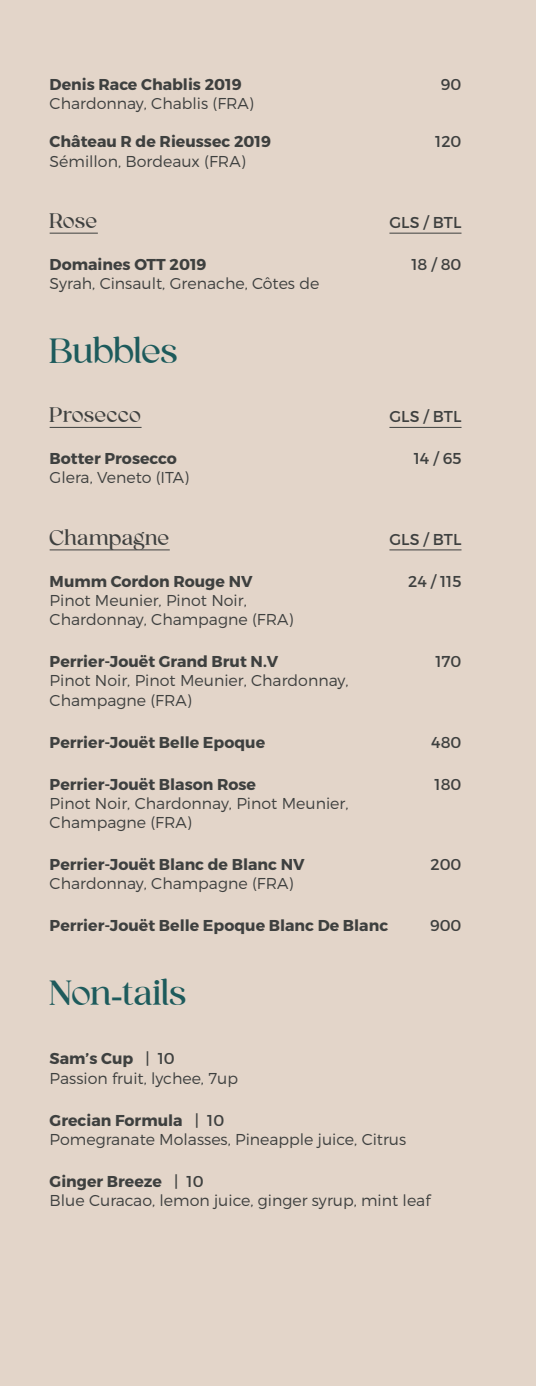
<style>
.page{position:relative;width:536px;height:1386px;background:#e3d5c9}
.page>*{position:absolute;margin:0;border:0;box-sizing:border-box;transform-origin:0 0}
.t1{font:35px "Sasha Marceline";letter-spacing:.02em;color:#1d5b5c}
.t2{font:21px "Sasha Marceline";letter-spacing:.04em;color:#3e403f}
.t3{font:300 15.75px/19.2px "Montserrat";color:#3e403f}
.t4{font:700 15.75px "Montserrat";color:#3e403f}
.t5{font:15.75px "Montserrat";color:#3e403f}
.s1{font-weight:700}
.s2{font-weight:400}
</style>
<div class="page">
<hr style="left:50px;top:233px;width:48px;height:1px;background:#3e403f">
<hr style="left:389px;top:233px;width:72px;height:1px;background:#3e403f">
<hr style="left:50px;top:427px;width:91px;height:1px;background:#3e403f">
<hr style="left:389px;top:427px;width:72px;height:1px;background:#3e403f">
<hr style="left:50px;top:549px;width:120px;height:1px;background:#3e403f">
<hr style="left:389px;top:550px;width:72px;height:1px;background:#3e403f">
<p class="t4" style="left:50px;top:74px;width:193px">Denis Race Chablis 2019</p>
<p class="t5" style="left:441px;top:74px;width:22px">90</p>
<p class="t3" style="left:50px;top:93px;width:206px">Chardonnay, Chablis (FRA)</p>
<p class="t4" style="left:50px;top:132px;width:223px">Château R de Rieussec 2019</p>
<p class="t5" style="left:435px;top:132px;width:28px">120</p>
<p class="t3" style="left:50px;top:151px;width:197px">Sémillon, Bordeaux (FRA)</p>
<h2 class="t2" style="left:50px;top:209px;width:48px">Rosé</h2>
<p class="t5" style="left:389px;top:213px;width:73px">GLS / BTL</p>
<p class="t4" style="left:50px;top:255px;width:158px">Domaines OTT 2019</p>
<p class="t5" style="left:411px;top:255px;width:52px">18 / 80</p>
<p class="t3" style="left:50px;top:274px;width:271px">Syrah, Cinsault, Grenache, Côtes de</p>
<h1 class="t1" style="left:50px;top:331px;width:129px">Bubbles</h1>
<h2 class="t2" style="left:50px;top:403px;width:92px">Prosecco</h2>
<p class="t5" style="left:389px;top:407px;width:73px">GLS / BTL</p>
<p class="t4" style="left:50px;top:449px;width:129px">Botter Prosecco</p>
<p class="t5" style="left:413px;top:449px;width:49px">14 / 65</p>
<p class="t3" style="left:50px;top:468px;width:141px">Glera, Veneto (ITA)</p>
<h2 class="t2" style="left:50px;top:525px;width:121px">Champagne</h2>
<p class="t5" style="left:389px;top:529px;width:73px">GLS / BTL</p>
<p class="t4" style="left:50px;top:571px;width:204px">Mumm Cordon Rouge NV</p>
<p class="t5" style="left:408px;top:571px;width:55px">24 / 115</p>
<p class="t3" style="left:50px;top:590px;width:245px">Pinot Meunier, Pinot Noir,<br>Chardonnay, Champagne (FRA)</p>
<p class="t4" style="left:50px;top:652px;width:230px">Perrier-Jouët Grand Brut N.V</p>
<p class="t5" style="left:435px;top:652px;width:27px">170</p>
<p class="t3" style="left:50px;top:671px;width:300px">Pinot Noir, Pinot Meunier, Chardonnay,<br>Champagne (FRA)</p>
<p class="t4" style="left:50px;top:732px;width:217px">Perrier-Jouët Belle Epoque</p>
<p class="t5" style="left:431px;top:732px;width:32px">480</p>
<p class="t4" style="left:50px;top:774px;width:208px">Perrier-Jouët Blason Rose</p>
<p class="t5" style="left:434px;top:774px;width:28px">180</p>
<p class="t3" style="left:50px;top:793px;width:300px">Pinot Noir, Chardonnay, Pinot Meunier,<br>Champagne (FRA)</p>
<p class="t4" style="left:50px;top:855px;width:256px">Perrier-Jouët Blanc de Blanc NV</p>
<p class="t5" style="left:430px;top:855px;width:33px">200</p>
<p class="t3" style="left:50px;top:874px;width:245px">Chardonnay, Champagne (FRA)</p>
<p class="t4" style="left:50px;top:916px;width:340px">Perrier-Jouët Belle Epoque Blanc De Blanc</p>
<p class="t5" style="left:430px;top:916px;width:33px">900</p>
<h1 class="t1" style="left:50px;top:973px;width:138px">Non-tails</h1>
<p class="t3" style="left:50px;top:1049px;width:190px"><span class="s1">Sam’s Cup</span> <span class="s2">| 10<br></span>Passion fruit, lychee, 7up</p>
<p class="t3" style="left:50px;top:1110px;width:358px"><span class="s1">Grecian Formula</span> <span class="s2">| 10<br></span>Pomegranate Molasses, Pineapple juice, Citrus</p>
<p class="t3" style="left:50px;top:1171px;width:382px"><span class="s1">Ginger Breeze</span> <span class="s2">| 10<br></span>Blue Curacao, lemon juice, ginger syrup, mint leaf</p>
</div>
